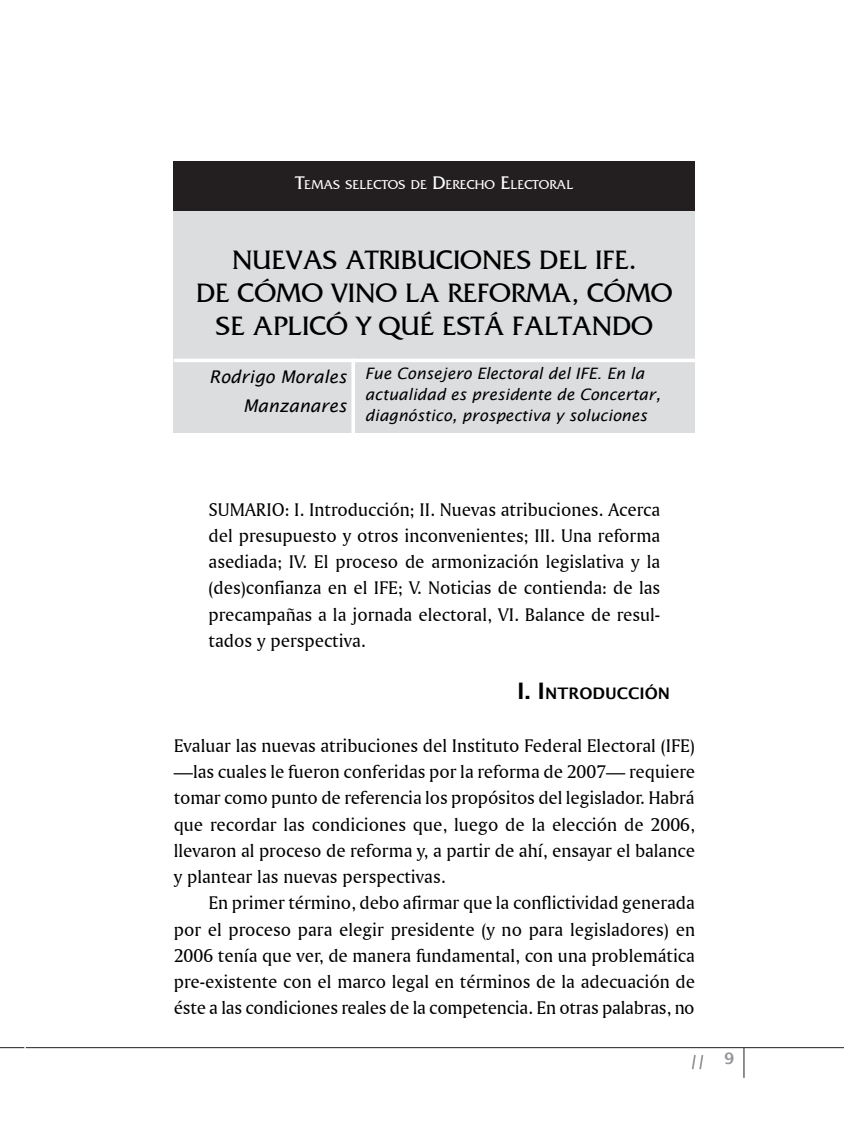
<style>
.page{position:relative;width:844px;height:1141px;background:#fff}
.page>*{position:absolute;margin:0;border:0;box-sizing:border-box;transform-origin:0 0}
._03_subtítulo{font:28px/33.2px "France Plain";color:#000;text-align:center}
.T1{font:600 22.75px "Lucida Sans";color:#000}
._01_texto{font:19.25px/26.2px "Amerigo BT Roman A";letter-spacing:-.005em;color:#000;text-align:justify}
._05_sangría{font:19.25px/26.2px "Amerigo BT Roman A";color:#000;text-align:justify}
._04_participante{font:italic 17.5px "Lucida Sans";color:#000}
.T1-2{font:600 15.92px "Lucida Sans";color:#000}
._04_participante-2{font:italic 15.75px/21px "Lucida Sans";color:#000}
.t1{font:600 15.75px "Lucida Sans";color:#939598}
.t2{font:13.47px "France Plain";color:#fff}
.s1{font-size:19.25px}
.s2{font-size:15.92px}
</style>
<div class="page">
<svg style="left:0;top:1047px;width:24px;height:1px"></svg>
<hr style="left:26px;top:1047px;width:817px;height:1px;background:#231f20">
<hr style="left:743px;top:1048px;width:1px;height:30px;background:#231f20">
<svg style="left:691px;top:1055px;width:13px;height:15px"></svg>
<div style="left:174px;top:211px;width:520px;height:222px;background:#dcdddf"></div>
<div style="left:174px;top:161px;width:520px;height:50px;background:#231f20"></div>
<hr style="left:174px;top:359px;width:520px;height:3px;background:#fff">
<svg style="left:351px;top:362px;width:4px;height:71px"></svg>
<p class="t2" style="left:295px;top:177px;width:279px"><span class="s1">T</span>EMAS SELECTOS DE <span class="s1">D</span>ERECHO <span class="s1">E</span>LECTORAL</p>
<p class="_03_subtítulo" style="left:232px;top:243px;width:406px">NUEVAS ATRIBUCIONES DEL IFE.</p>
<p class="_03_subtítulo" style="left:196px;top:276px;width:478px">DE CÓMO VINO LA REFORMA, CÓMO<br>SE APLICÓ Y QUÉ ESTÁ FALTANDO</p>
<p class="_04_participante" style="left:209px;top:367px;width:139px">Rodrigo Morales</p>
<p class="_04_participante" style="left:243px;top:396px;width:105px">Manzanares</p>
<p class="_04_participante-2" style="left:365px;top:363px;width:297px">Fue Consejero Electoral del IFE. En la actualidad es presidente de Concertar, diagnóstico, prospectiva y soluciones</p>
<p class="_05_sangría" style="left:208px;top:496px;width:453px;text-indent:63px">o: I. Introducción; II. Nuevas atribuciones. Acerca del presupuesto y otros inconvenientes; III. Una reforma asediada; IV. El proceso de armonización legislativa y la (des)confianza en el IFE; V. Noticias de contienda: de las precampañas a la jornada electoral, VI. Balance de resul&shy;tados y perspectiva.</p>
<p class="T1" style="left:517px;top:678px;width:40px">I. I<span class="s2">NTR</span></p>
<p class="T1-2" style="left:579px;top:685px;width:49px">ODUCCIÓN</p>
<p class="_01_texto" style="left:174px;top:732px;width:522px">Evaluar las nuevas atribuciones del Instituto Federal Electoral (IFE) —las cuales le fueron conferidas por la reforma de 2007— requiere tomar como punto de referencia los propósitos del legislador. Habrá que recordar las condiciones que, luego de la elección de 2006, llevaron al proceso de reforma y, a partir de ahí, ensayar el balance y plantear las nuevas perspectivas.</p>
<p class="_01_texto" style="left:174px;top:890px;width:522px;text-indent:35px">En primer término, debo afirmar que la conflictividad generada por el proceso para elegir presidente (y no para legisladores) en 2006 tenía que ver, de manera fundamental, con una problemática pre-existente con el marco legal en términos de la adecuación de éste a las condiciones reales de la competencia. En otras palabras, no</p>
<p class="_05_sangría" style="left:208px;top:496px;width:21px">Sumari</p>
<p class="t1" style="left:724px;top:1049px;width:12px">9</p>
</div>
